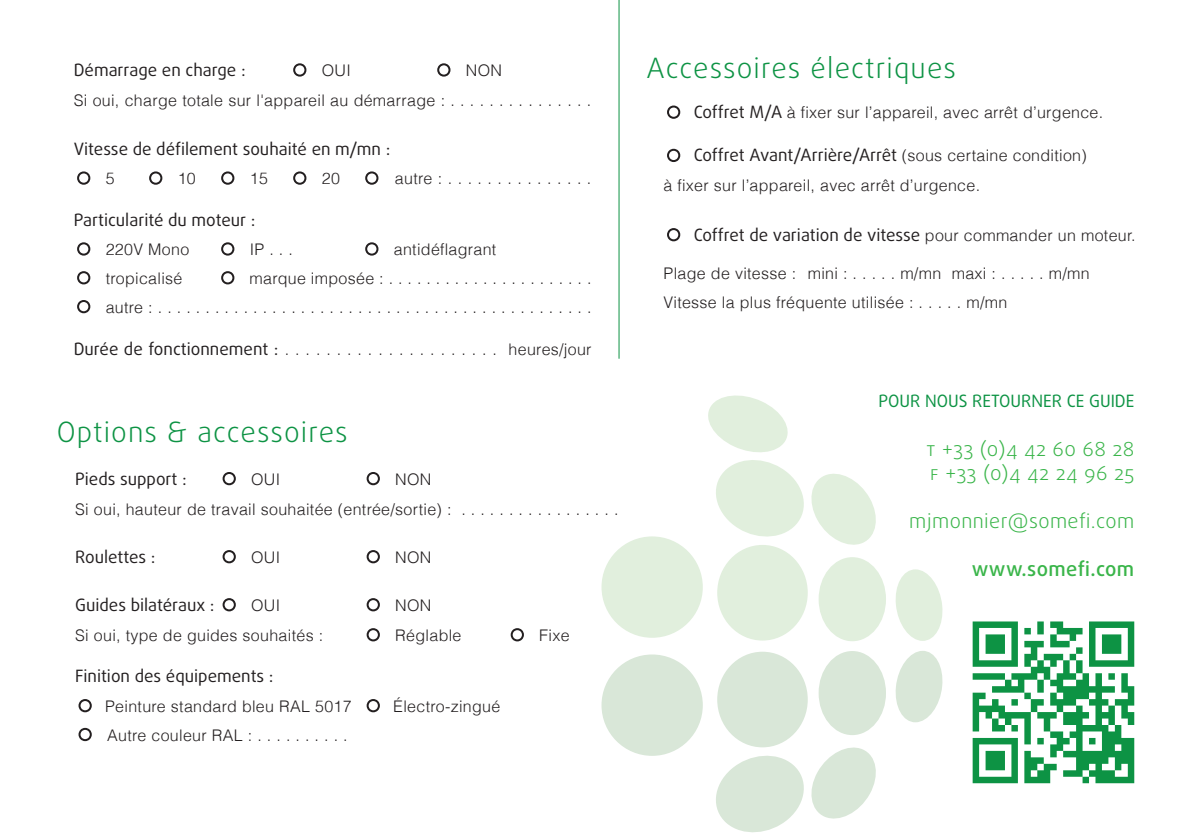
<style>
.page{position:relative;width:1191px;height:840px;background:#fff}
.page>*{position:absolute;margin:0;border:0;box-sizing:border-box;transform-origin:0 0}
.t1{font:300 28px "Daxline Pro";letter-spacing:.04em;color:#0d9344}
.t2{font:300 20px/24px "Daxline Pro";letter-spacing:.02em;color:#3ab54a}
.t3{font:500 20px "Daxline Pro";letter-spacing:.02em;color:#3ab54a}
.t4{font:17px "Daxline Pro";color:#231f20}
.t5{font:17px "Daxline Pro";color:#0d9344}
.t6{font:300 16px/30px "Helvetica";letter-spacing:.02em;color:#231f20}
.s1{font-family:"Daxline Pro";font-weight:400;font-size:17px}
.s2{font-family:"Helvetica";font-weight:300;font-size:16px}
</style>
<div class="page">
<div style="left:717px;top:544px;width:90px;height:96px;background:#e1efdd;border-radius:50%"></div>
<div style="left:601px;top:536px;width:102px;height:101px;background:#e1efdd;border-radius:50%"></div>
<svg style="left:708px;top:395px;width:168px;height:153px"></svg>
<svg style="left:895px;top:569px;width:48px;height:71px"></svg>
<svg style="left:895px;top:651px;width:48px;height:71px"></svg>
<div style="left:717px;top:651px;width:90px;height:96px;background:#d9e7d8;border-radius:50%"></div>
<div style="left:818px;top:557px;width:68px;height:84px;background:#e1efdd;border-radius:50%"></div>
<div style="left:818px;top:650px;width:68px;height:84px;background:#d9e7d8;border-radius:50%"></div>
<div style="left:601px;top:654px;width:102px;height:101px;background:#d9e7d8;border-radius:50%"></div>
<svg style="left:716px;top:742px;width:160px;height:91px"></svg>
<svg style="left:293px;top:63px;width:14px;height:14px"></svg>
<svg style="left:437px;top:63px;width:14px;height:14px"></svg>
<svg style="left:77px;top:171px;width:14px;height:14px"></svg>
<svg style="left:149px;top:171px;width:14px;height:14px"></svg>
<svg style="left:221px;top:171px;width:14px;height:14px"></svg>
<svg style="left:293px;top:171px;width:14px;height:14px"></svg>
<svg style="left:365px;top:171px;width:14px;height:14px"></svg>
<svg style="left:77px;top:242px;width:14px;height:14px"></svg>
<svg style="left:221px;top:242px;width:14px;height:14px"></svg>
<svg style="left:365px;top:242px;width:14px;height:14px"></svg>
<svg style="left:77px;top:271px;width:14px;height:14px"></svg>
<svg style="left:221px;top:271px;width:14px;height:14px"></svg>
<svg style="left:77px;top:300px;width:14px;height:14px"></svg>
<svg style="left:667px;top:105px;width:14px;height:14px"></svg>
<svg style="left:667px;top:148px;width:14px;height:14px"></svg>
<svg style="left:667px;top:228px;width:14px;height:14px"></svg>
<hr style="left:618px;top:0;width:1px;height:358px;background:#0d9344">
<svg style="left:222px;top:472px;width:14px;height:14px"></svg>
<svg style="left:366px;top:472px;width:14px;height:14px"></svg>
<svg style="left:222px;top:550px;width:14px;height:14px"></svg>
<svg style="left:366px;top:550px;width:14px;height:14px"></svg>
<svg style="left:222px;top:598px;width:14px;height:14px"></svg>
<svg style="left:366px;top:598px;width:14px;height:14px"></svg>
<svg style="left:366px;top:628px;width:14px;height:14px"></svg>
<svg style="left:510px;top:628px;width:14px;height:14px"></svg>
<svg style="left:78px;top:699px;width:14px;height:14px"></svg>
<svg style="left:366px;top:699px;width:14px;height:14px"></svg>
<svg style="left:78px;top:727px;width:14px;height:15px"></svg>
<svg style="left:972px;top:621px;width:162px;height:161px"></svg>
<p class="t4" style="left:74px;top:59px;width:174px">Démarrage en charge :</p>
<p class="t6" style="left:322px;top:55px;width:31px">OUI</p>
<p class="t6" style="left:74px;top:55px;width:519px;text-indent:392px">NON<br>Si oui, charge totale sur l'appareil au démarrage : . . . . . . . . . . . . . . .</p>
<p class="t4" style="left:74px;top:138px;width:318px">Vitesse de défilement souhaité en m/mn :</p>
<p class="t6" style="left:106px;top:163px;width:10px">5</p>
<p class="t6" style="left:178px;top:163px;width:20px">10</p>
<p class="t6" style="left:250px;top:163px;width:20px">15</p>
<p class="t6" style="left:322px;top:163px;width:20px">20</p>
<p class="t6" style="left:395px;top:163px;width:198px">autre : . . . . . . . . . . . . . . .</p>
<p class="t4" style="left:74px;top:209px;width:183px">Particularité du moteur :</p>
<p class="t6" style="left:106px;top:234px;width:85px">220V Mono</p>
<p class="t6" style="left:250px;top:234px;width:45px">IP . . .</p>
<p class="t6" style="left:394px;top:234px;width:104px">antidéflagrant</p>
<p class="t6" style="left:106px;top:263px;width:78px">tropicalisé</p>
<p class="t6" style="left:106px;top:263px;width:487px;line-height:28.8px;text-align:right">marque imposée : . . . . . . . . . . . . . . . . . . . . . .<br>autre : . . . . . . . . . . . . . . . . . . . . . . . . . . . . . . . . . . . . . . . . . . . . . .</p>
<p class="t6" style="left:74px;top:333px;width:519px"><span class="s1">Durée de fonctionnement :</span> . . . . . . . . . . . . . . . . . . . . . heures/jour</p>
<h1 class="t1" style="left:57px;top:413px;width:293px">Options &amp; accessoires</h1>
<p class="t4" style="left:75px;top:467px;width:113px">Pieds support :</p>
<p class="t6" style="left:251px;top:463px;width:31px">OUI</p>
<p class="t6" style="left:75px;top:463px;width:545px;text-indent:320px">NON<br>Si oui, hauteur de travail souhaitée (entrée/sortie) : . . . . . . . . . . . . . . . . .</p>
<p class="t4" style="left:75px;top:545px;width:82px">Roulettes :</p>
<p class="t6" style="left:251px;top:541px;width:31px">OUI</p>
<p class="t6" style="left:395px;top:541px;width:38px">NON</p>
<p class="t4" style="left:75px;top:593px;width:141px">Guides bilatéraux :</p>
<p class="t6" style="left:251px;top:589px;width:31px">OUI</p>
<p class="t6" style="left:395px;top:589px;width:38px">NON</p>
<p class="t6" style="left:75px;top:619px;width:249px">Si oui, type de guides souhaités :</p>
<p class="t6" style="left:395px;top:619px;width:68px">Réglable</p>
<p class="t6" style="left:539px;top:619px;width:32px">Fixe</p>
<p class="t4" style="left:75px;top:664px;width:200px">Finition des équipements :</p>
<p class="t6" style="left:105px;top:690px;width:248px">Peinture standard bleu RAL 5017</p>
<p class="t6" style="left:393px;top:690px;width:109px">Électro-zingué</p>
<p class="t6" style="left:107px;top:719px;width:242px">Autre couleur RAL : . . . . . . . . . .</p>
<h1 class="t1" style="left:646px;top:50px;width:311px">Accessoires électriques</h1>
<p class="t6" style="left:693px;top:97px;width:411px"><span class="s1">Coffret M/A</span> à fixer sur l’appareil, avec arrêt d’urgence.</p>
<p class="t4" style="left:693px;top:144px;width:395px">Coffret Avant/Arrière/Arrêt <span class="s2">(sous certaine condition)</span></p>
<p class="t6" style="left:663px;top:170px;width:318px">à fixer sur l’appareil, avec arrêt d’urgence.</p>
<p class="t4" style="left:693px;top:223px;width:443px">Coffret de variation de vitesse <span class="s2">pour commander un moteur.</span></p>
<p class="t6" style="left:663px;top:259px;width:427px;line-height:28.8px">Plage de vitesse : mini : . . . . . m/mn maxi : . . . . . m/mn<br>Vitesse la plus fréquente utilisée : . . . . . m/mn</p>
<p class="t5" style="left:878px;top:390px;width:257px">POUR NOUS RETOURNER CE GUIDE</p>
<p class="t2" style="left:926px;top:436px;width:209px">t +33 (0)4 42 60 68 28 f +33 (0)4 42 24 96 25</p>
<p class="t2" style="left:909px;top:508px;width:226px">mjmonnier@somefi.com</p>
<p class="t3" style="left:971px;top:555px;width:164px">www.somefi.com</p>
</div>
